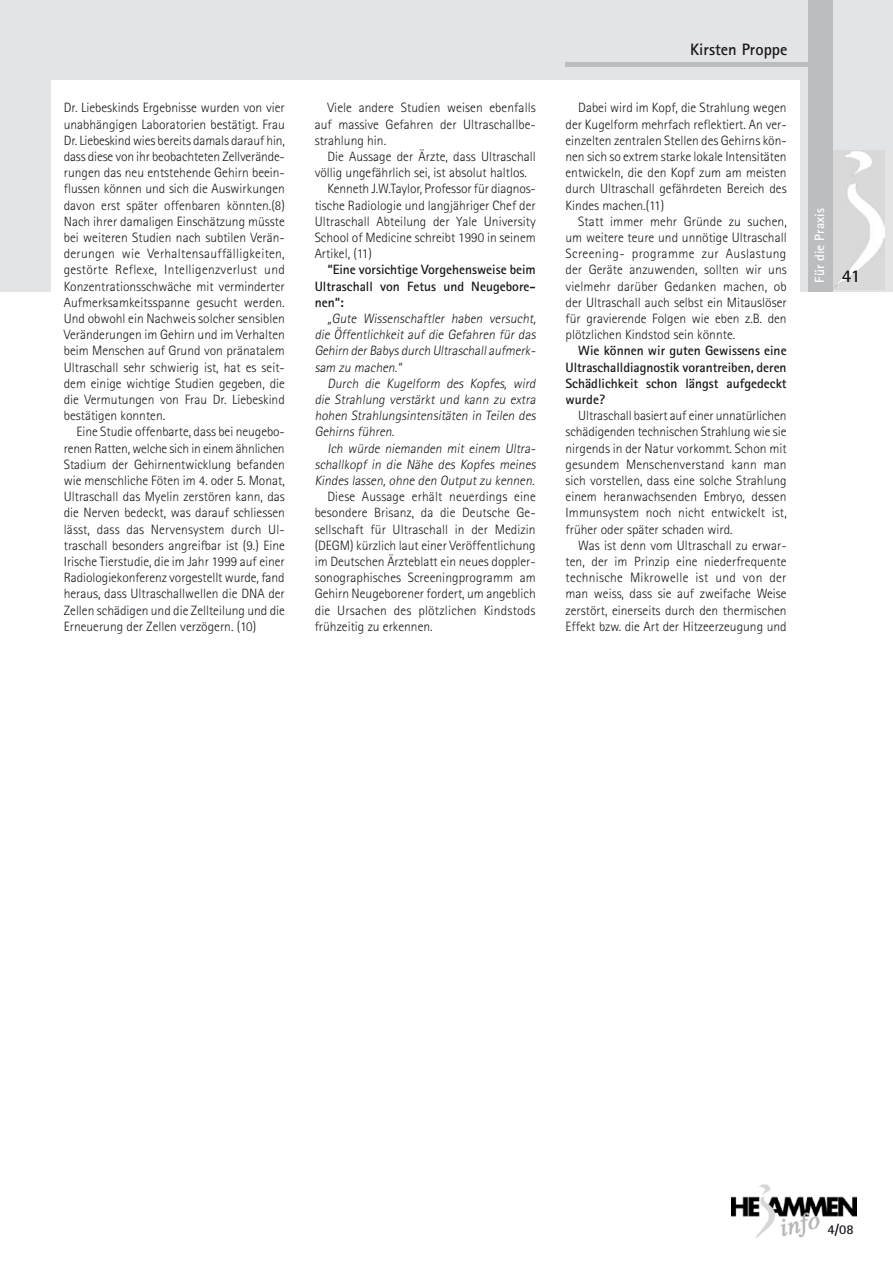
<style>
.page{position:relative;width:893px;height:1263px;background:#fff}
.page>*{position:absolute;margin:0;border:0;box-sizing:border-box;transform-origin:0 0}
.t1{font:700 18px "Rotis Sans Serif";color:#1a171c}
.Kolumnentitel_rechts{font:700 16.5px "Rotis Sans Serif";color:#1a171c}
.Fließtext{font:300 13.5px/16.2px "Rotis Sans Serif";color:#1a171c;text-align:justify}
.Subtitel{font:700 13.5px/16.2px "Rotis Sans Serif";color:#1a171c;text-align:justify}
.Kolumne_2_hochgestel{font:700 13.5px "Rotis Sans Serif";color:#fff}
</style>
<div class="page">
<div style="left:0;top:0;width:893px;height:291px;background:#e3e4e5"></div>
<img style="left:834px;top:151px;width:50px;height:139px">
<div style="left:808px;top:0;width:25px;height:291px;background:#bcbdbf"></div>
<img style="left:732px;top:1184px;width:125px;height:54px">
<div style="left:51px;top:80px;width:748px;height:227px;background:#fff"></div>
<hr style="left:565px;top:63px;width:243px;height:4px;background:#bcbdbf">
<p class="Fließtext" style="left:64px;top:100px;width:223px">Dr. Liebeskinds Ergebnisse wurden von vier unabhängigen Laboratorien bestätigt. Frau Dr. Liebeskind wies bereits damals darauf hin, dass diese von ihr beobachteten Zellverände&shy;rungen das neu entstehende Gehirn beein&shy;flussen können und sich die Auswirkungen davon erst später offenbaren könnten.(8)<br>Nach ihrer damaligen Einschätzung müsste bei weiteren Studien nach subtilen Verän&shy;derungen wie Verhaltensauffälligkeiten, gestörte Reflexe, Intelligenzverlust und Konzentrationsschwäche mit verminderter Aufmerksamkeitsspanne gesucht werden.<br>Und obwohl ein Nachweis solcher sensiblen Veränderungen im Gehirn und im Verhalten beim Menschen auf Grund von pränatalem Ultraschall sehr schwierig ist, hat es seit&shy;dem einige wichtige Studien gegeben, die die Vermutungen von Frau Dr. Liebeskind bestätigen konnten.</p>
<p class="Fließtext" style="left:64px;top:424px;width:223px;text-indent:13px">Eine Studie offenbarte, dass bei neugebo&shy;renen Ratten, welche sich in einem ähnlichen Stadium der Gehirnentwicklung befanden wie menschliche Föten im 4. oder 5. Monat, Ultraschall das Myelin zerstören kann, das die Nerven bedeckt, was darauf schliessen lässt, dass das Nervensystem durch Ul&shy;traschall besonders angreifbar ist (9.) Eine Irische Tierstudie, die im Jahr 1999 auf einer Radiologiekonferenz vorgestellt wurde, fand heraus, dass Ultraschallwellen die DNA der Zellen schädigen und die Zellteilung und die Erneuerung der Zellen verzögern. (10)</p>
<p class="Fließtext" style="left:315px;top:100px;width:223px;text-indent:13px">Viele andere Studien weisen ebenfalls auf massive Gefahren der Ultraschallbe&shy;strahlung hin.</p>
<p class="Fließtext" style="left:315px;top:148px;width:223px;text-indent:13px">Die Aussage der Ärzte, dass Ultraschall völlig ungefährlich sei, ist absolut haltlos.</p>
<p class="Fließtext" style="left:315px;top:181px;width:223px;text-indent:13px">Kenneth J.W.Taylor, Professor für diagnos&shy;tische Radiologie und langjähriger Chef der Ultraschall Abteilung der Yale University School of Medicine schreibt 1990 in seinem Artikel, (11)</p>
<p class="Subtitel" style="left:315px;top:261px;width:223px;text-indent:13px">“Eine vorsichtige Vorgehensweise beim Ultraschall von Fetus und Neugebore&shy;nen“:</p>
<p class="Fließtext" style="left:315px;top:310px;width:225px;text-indent:13px">„Gute Wissenschaftler haben versucht, die Öffentlichkeit auf die Gefahren für das Gehirn derBabys durch Ultraschallaufmerk&shy;sam zu machen.“</p>
<p class="Fließtext" style="left:315px;top:375px;width:225px;text-indent:13px">Durch die Kugelform des Kopfes, wird die Strahlung verstärkt und kann zu extra hohen Strahlungsintensitäten in Teilen des Gehirns führen.</p>
<p class="Fließtext" style="left:315px;top:440px;width:225px;text-indent:13px">Ich würde niemanden mit einem Ultra&shy;schallkopf in die Nähe des Kopfes meines Kindes lassen, ohne den Output zu kennen.</p>
<p class="Fließtext" style="left:315px;top:489px;width:223px;text-indent:13px">Diese Aussage erhält neuerdings eine besondere Brisanz, da die Deutsche Ge&shy;sellschaft für Ultraschall in der Medizin (DEGM) kürzlich laut einer Veröffentlichung im Deutschen Ärzteblatt ein neues doppler&shy;sonographisches Screeningprogramm am Gehirn Neugeborener fordert, um angeblich die Ursachen des plötzlichen Kindstods frühzeitig zu erkennen.</p>
<p class="Kolumnentitel_rechts" style="left:690px;top:39px;width:99px">Kirsten Proppe</p>
<p class="Fließtext" style="left:566px;top:100px;width:223px;text-indent:13px">Dabei wird im Kopf, die Strahlung wegen der Kugelform mehrfach reflektiert. An ver&shy;einzelten zentralen Stellen des Gehirns kön&shy;nen sich so extrem starke lokale Intensitäten entwickeln, die den Kopf zum am meisten durch Ultraschall gefährdeten Bereich des Kindes machen.(11)</p>
<p class="Fließtext" style="left:566px;top:213px;width:223px;text-indent:13px">Statt immer mehr Gründe zu suchen, um weitere teure und unnötige Ultraschall Screening- programme zur Auslastung der Geräte anzuwenden, sollten wir uns vielmehr darüber Gedanken machen, ob der Ultraschall auch selbst ein Mitauslöser für gravierende Folgen wie eben z.B. den plötzlichen Kindstod sein könnte.</p>
<p class="Subtitel" style="left:566px;top:342px;width:223px;text-indent:13px">Wie können wir guten Gewissens eine Ultraschalldiagnostik vorantreiben, deren Schädlichkeit schon längst aufgedeckt wurde?</p>
<p class="Fließtext" style="left:566px;top:408px;width:223px;text-indent:13px">Ultraschall basiert auf einer unnatürlichen schädigenden technischen Strahlung wie sie nirgends in der Natur vorkommt. Schon mit gesundem Menschenverstand kann man sich vorstellen, dass eine solche Strahlung einem heranwachsenden Embryo, dessen Immunsystem noch nicht entwickelt ist, früher oder später schaden wird.</p>
<p class="Fließtext" style="left:566px;top:537px;width:223px;text-indent:13px">Was ist denn vom Ultraschall zu erwar&shy;ten, der im Prinzip eine niederfrequente technische Mikrowelle ist und von der man weiss, dass sie auf zweifache Weise zerstört, einerseits durch den thermischen Effekt bzw. die Art der Hitzeerzeugung und</p>
<p class="Kolumne_2_hochgestel" style="left:811px;top:283px;width:76px;rotate:-90deg">Für die Praxis</p>
<h1 class="t1" style="left:842px;top:265px;width:20px">41</h1>
<p class="Subtitel" style="left:828px;top:1221px;width:28px">4/08</p>
</div>
